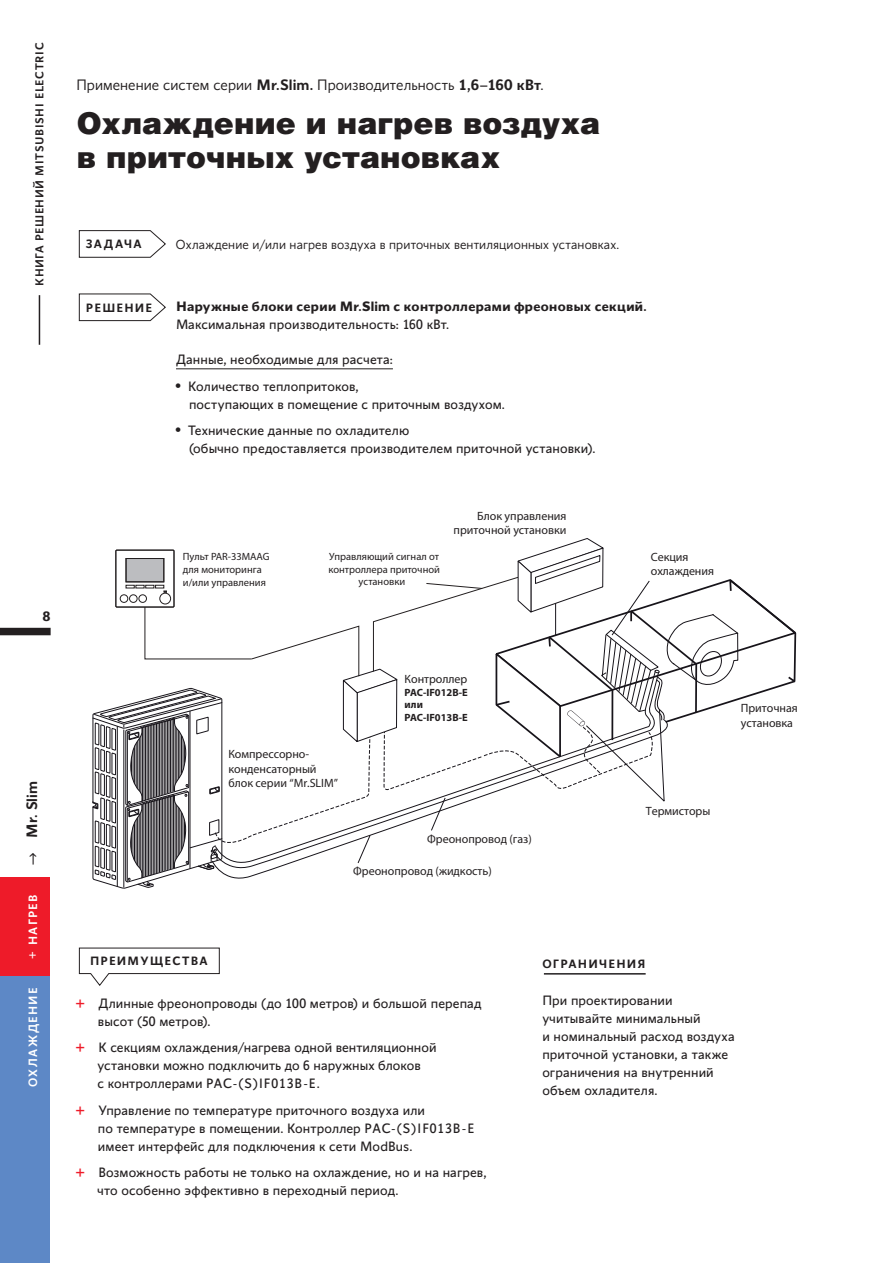
<style>
.page{position:relative;width:893px;height:1263px;background:#fff}
.page>*{position:absolute;margin:0;border:0;box-sizing:border-box;transform-origin:0 0}
.t1{font:30px/34.5px "Helios Black C";letter-spacing:.005em;color:#231f20}
.t2{font:300 15px "Conqueror Sans";letter-spacing:.005em;color:#231f20}
.t3{font:600 15px "Conqueror Sans";letter-spacing:.005em;color:#231f20}
.t4{font:13.5px/18px "Conqueror Sans";letter-spacing:.01em;color:#231f20}
.t5{font:700 13.5px "Conqueror Sans";letter-spacing:.025em;color:#231f20}
.t6{font:300 13.05px "Conqueror Sans";letter-spacing:.01em;color:#231f20}
.t7{font:12px/14.4px "Myriad Pro";color:#231f20}
.t8{font:600 12px "Conqueror Sans";letter-spacing:.1em;color:#231f20}
.t9{font:500 12px "Conqueror Sans";letter-spacing:.105em;color:#fff}
.t10{font:500 11.4px "Conqueror Sans";letter-spacing:.06em;color:#231f20}
.t11{font:10.5px/12.6px "Myriad Pro";color:#231f20;text-align:center}
.t12{font:700 10.5px/12.6px "Myriad Pro";color:#231f20}
.s1{font-weight:400}
.s2{font-weight:700}
.s3{font-weight:600}
.s4{font-weight:500;font-size:16.5px}
.s5{font-weight:900;font-size:15px;color:#ee1b29}
</style>
<div class="page">
<div style="left:0;top:628px;width:51px;height:7px;background:#231f20"></div>
<hr style="left:39px;top:295px;width:1px;height:50px;background:#231f20">
<div style="left:0;top:877px;width:50px;height:386px;background:#5d88c6"></div>
<svg style="left:92px;top:538px;width:705px;height:351px"></svg>
<hr style="left:176px;top:368px;width:217px;height:1px;background:#231f20">
<svg style="left:78px;top:293px;width:88px;height:28px"></svg>
<svg style="left:78px;top:230px;width:88px;height:28px"></svg>
<svg style="left:78px;top:947px;width:142px;height:39px"></svg>
<hr style="left:544px;top:973px;width:102px;height:1px;background:#231f20">
<div style="left:0;top:877px;width:50px;height:99px;background:#ee1b29"></div>
<p class="t10" style="left:33px;top:286px;width:245px;rotate:-90deg">КНИГА РЕШЕНИЙ MITSUBISHI ELECTRIC</p>
<p class="t5" style="left:42px;top:608px;width:10px">8</p>
<p class="t3" style="left:23px;top:865px;width:86px;rotate:-90deg"><span class="s1">—›</span> Mr. Slim</p>
<p class="t9" style="left:26px;top:958px;width:65px;rotate:-90deg"><span class="s2">+</span> НАГРЕВ</p>
<p class="t9" style="left:26px;top:1087px;width:101px;rotate:-90deg">ОХЛАЖДЕНИЕ</p>
<p class="t2" style="left:76px;top:76px;width:469px">Применение систем серии <span class="s3">Mr.Slim.</span> Производительность <span class="s3">1,6–160 кВт</span>.</p>
<h1 class="t1" style="left:77px;top:104px;width:525px">Охлаждение и нагрев воздуха в приточных установках</h1>
<p class="t8" style="left:86px;top:237px;width:57px">ЗАДАЧА</p>
<p class="t8" style="left:86px;top:300px;width:68px">РЕШЕНИЕ</p>
<p class="t6" style="left:176px;top:237px;width:445px">Охлаждение и/или нагрев воздуха в приточных вентиляционных установках.</p>
<p class="t5" style="left:176px;top:298px;width:472px">Наружные блоки серии Mr.Slim с контроллерами фреоновых секций.</p>
<p class="t4" style="left:176px;top:316px;width:275px">Максимальная производительность: 160 кВт.</p>
<p class="t4" style="left:176px;top:351px;width:218px">Данные, необходимые для расчета:</p>
<p class="t4" style="left:189px;top:377px;width:317px;text-indent:-14px"><span class="s4">•</span> Количество теплопритоков,<br>поступающих в помещение с приточным воздухом.</p>
<p class="t4" style="left:189px;top:422px;width:408px;text-indent:-14px"><span class="s4">•</span> Технические данные по охладителю<br>(обычно предоставляется производителем приточной установки).</p>
<p class="t11" style="left:183px;top:550px;width:88px;text-align:left">Пульт PAR-33MAAG для мониторинга и/или управления</p>
<p class="t11" style="left:328px;top:550px;width:113px">Управляющий сигнал от контроллера приточной установки</p>
<p class="t7" style="left:454px;top:508px;width:114px;text-align:right">Блок управления приточной установки</p>
<p class="t7" style="left:651px;top:549px;width:65px">Секция охлаждения</p>
<p class="t7" style="left:228px;top:747px;width:111px">Компрессорно&shy;конденсаторный блок серии “Mr.SLIM”</p>
<p class="t7" style="left:405px;top:672px;width:64px">Контроллер</p>
<p class="t12" style="left:405px;top:686px;width:65px">PAC-IF012B-E или<br>PAC-IF013B-E</p>
<p class="t7" style="left:427px;top:832px;width:106px">Фреонопровод (газ)</p>
<p class="t7" style="left:353px;top:863px;width:140px">Фреонопровод (жидкость)</p>
<p class="t7" style="left:646px;top:803px;width:66px">Термисторы</p>
<p class="t7" style="left:741px;top:701px;width:58px">Приточная установка</p>
<p class="t8" style="left:90px;top:954px;width:119px">ПРЕИМУЩЕСТВА</p>
<p class="t8" style="left:542px;top:957px;width:105px">ОГРАНИЧЕНИЯ</p>
<p class="t4" style="left:98px;top:994px;width:385px;text-indent:-23px"><span class="s5">+</span> Длинные фреонопроводы (до 100 метров) и большой перепад высот (50 метров).</p>
<p class="t4" style="left:98px;top:1039px;width:340px;text-indent:-22px"><span class="s5">+</span> К секциям охлаждения/нагрева одной вентиляционной установки можно подключить до 6 наружных блоков<br>с контроллерами PAC-(S)IF013B-E.</p>
<p class="t4" style="left:98px;top:1101px;width:378px;text-indent:-23px"><span class="s5">+</span> Управление по температуре приточного воздуха или<br>по температуре в помещении. Контроллер PAC-(S)IF013B-E имеет интерфейс для подключения к сети ModBus.</p>
<p class="t4" style="left:98px;top:1164px;width:390px;text-indent:-22px"><span class="s5">+</span> Возможность работы не только на охлаждение, но и на нагрев, что особенно эффективно в переходный период.</p>
<p class="t4" style="left:542px;top:992px;width:194px">При проектировании учитывайте минимальный<br>и номинальный расход воздуха приточной установки, а также ограничения на внутренний объем охладителя.</p>
</div>
